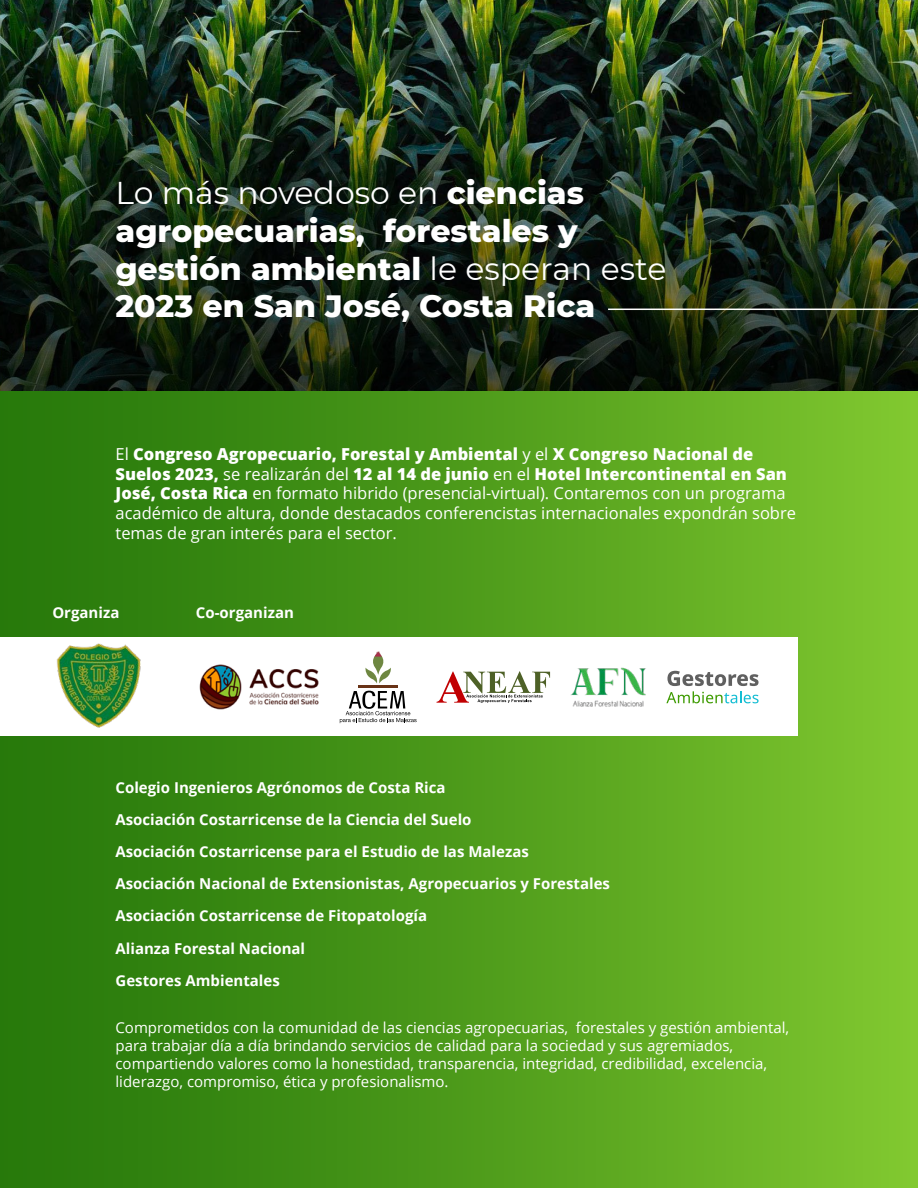
<style>
.page{position:relative;width:918px;height:1188px;background:#fff}
.page>*{position:absolute;margin:0;border:0;box-sizing:border-box;transform-origin:0 0}
.t1{font:800 31.5px/37.8px "Montserrat";color:#fff}
.t2{font:16.5px/19.8px "Open Sans";color:#fff}
.t3{font:700 15px/32.2px "Open Sans";color:#fff}
.t4{font:15px/18px "Open Sans";color:#fff}
.s1{font-weight:400}
.s2{font-weight:800}
</style>
<div class="page">
<img style="left:0;top:0;width:918px;height:390px">
<div style="left:0;top:391px;width:918px;height:797px;background:linear-gradient(to right,#217409,#7ec62f)"></div>
<hr style="left:608px;top:309px;width:310px;height:1px;background:#fff">
<div style="left:0;top:637px;width:797px;height:98px;background:#fff"></div>
<img style="left:57px;top:643px;width:84px;height:85px">
<img style="left:199px;top:664px;width:120px;height:46px">
<hr style="left:358px;top:685px;width:40px;height:3px;background:#693317">
<svg style="left:366px;top:651px;width:25px;height:32px"></svg>
<svg style="left:340px;top:691px;width:77px;height:32px"></svg>
<svg style="left:666px;top:671px;width:93px;height:32px"></svg>
<svg style="left:437px;top:671px;width:113px;height:32px"></svg>
<img style="left:570px;top:667px;width:76px;height:40px">
<h1 class="t1" style="left:115px;top:172px;width:552px"><span class="s1">Lo más novedoso en</span> ciencias agropecuarias, forestales y gestión ambiental <span class="s1">le esperan este<br></span>2023 en San José, Costa Rica</h1>
<p class="t2" style="left:116px;top:443px;width:682px">El <span class="s2">Congreso Agropecuario, Forestal y Ambiental</span> y el <span class="s2">X Congreso Nacional de Suelos 2023,</span> se realizarán del <span class="s2">12 al 14 de junio</span> en el <span class="s2">Hotel Intercontinental en San José, Costa Rica</span> en formato hibrido (presencial-virtual). Contaremos con un programa académico de altura, donde destacados conferencistas internacionales expondrán sobre temas de gran interés para el sector.</p>
<p class="t3" style="left:52px;top:596px;width:69px">Organiza</p>
<p class="t3" style="left:196px;top:596px;width:99px">Co-organizan</p>
<p class="t3" style="left:116px;top:771px;width:496px">Colegio Ingenieros Agrónomos de Costa Rica<br>Asociación Costarricense de la Ciencia del Suelo<br>Asociación Costarricense para el Estudio de las Malezas Asociación Nacional de Extensionistas, Agropecuarios y Forestales Asociación Costarricense de Fitopatología<br>Alianza Forestal Nacional<br>Gestores Ambientales</p>
<p class="t4" style="left:116px;top:1018px;width:675px">Comprometidos con la comunidad de las ciencias agropecuarias, forestales y gestión ambiental, para trabajar día a día brindando servicios de calidad para la sociedad y sus agremiados, compartiendo valores como la honestidad, transparencia, integridad, credibilidad, excelencia, liderazgo, compromiso, ética y profesionalismo.</p>
</div>
